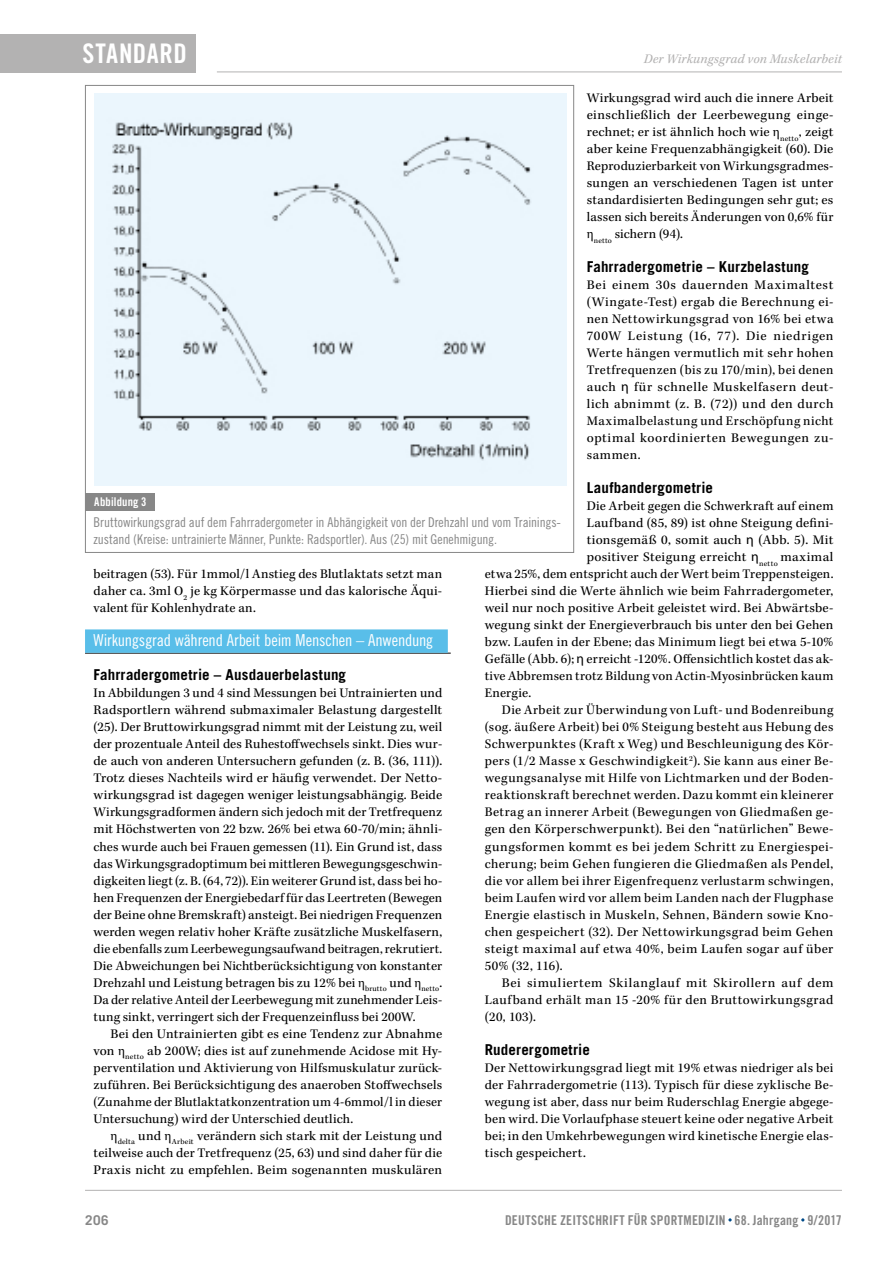
<style>
.page{position:relative;width:893px;height:1263px;background:#fff}
.page>*{position:absolute;margin:0;border:0;box-sizing:border-box;transform-origin:0 0}
.t1{font:27px "Trade Gothic LT Std Bd Cn 20";letter-spacing:.04em;color:#fff}
.t2{font:16.5px "Trade Gothic LT Std Cn 18";letter-spacing:-.01em;color:#fff}
.t3{font:700 15px "Trade Gothic LT Std";letter-spacing:.01em;color:#000}
.t4{font:13.5px/17px "Kepler Std";letter-spacing:.025em;color:#000;text-align:justify}
.t5{font:13.5px/17px "Trade Gothic LT Std Cn 18";letter-spacing:-.005em;color:#878787}
.t6{font:13.5px "Trade Gothic LT Std Bd Cn 20";letter-spacing:.015em;color:#878787}
.t7{font:13.5px "Kepler Std";letter-spacing:.045em;color:#000}
.t8{font:italic 13.5px "Kepler Std";letter-spacing:.015em;color:#b3b2b2}
.t9{font:700 13.5px "Trade Gothic LT Std";color:#878787}
.t10{font:12px "Trade Gothic LT Std Bd Cn 20";letter-spacing:.015em;color:#fff}
.s1{font-family:"Minion Pro"}
.s2{font-family:"Myriad Pro"}
</style>
<div class="page">
<div style="left:0;top:34px;width:196px;height:38px;background:#b3b2b2"></div>
<hr style="left:217px;top:72px;width:625px;height:1px;background:#b3b2b2">
<hr style="left:85px;top:1190px;width:757px;height:1px;background:#b3b2b2">
<hr style="left:85px;top:653px;width:366px;height:1px;background:#000">
<div style="left:85px;top:629px;width:363px;height:24px;background:#59bee9"></div>
<div style="left:86px;top:493px;width:69px;height:17px;background:#878787"></div>
<img style="left:94px;top:94px;width:472px;height:392px">
<h1 class="t1" style="left:83px;top:37px;width:91px">Standard</h1>
<p class="t8" style="left:644px;top:51px;width:200px">Der Wirkungsgrad von Muskelarbeit</p>
<p class="t4" style="left:587px;top:90px;width:248px">Wirkungsgrad wird auch die innere Arbeit einschließlich der Leerbewegung einge&shy;rechnet; er ist ähnlich hoch wie <span class="s1">η</span><sub>netto</sub>, zeigt aber keine Frequenzabhängigkeit (60). Die Reproduzierbarkeit von Wirkungsgradmes&shy;sungen an verschiedenen Tagen ist unter standardisierten Bedingungen sehr gut; es lassen sich bereits Änderungen von 0,6% für <span class="s1">η</span><sub>netto</sub> sichern (94).</p>
<p class="t3" style="left:587px;top:258px;width:223px">Fahrradergometrie – Kurzbelastung</p>
<p class="t4" style="left:587px;top:277px;width:248px">Bei einem 30s dauernden Maximaltest (Wingate-Test) ergab die Berechnung ei&shy;nen Nettowirkungsgrad von 16% bei etwa 700W Leistung (16, 77). Die niedrigen Werte hängen vermutlich mit sehr hohen Tretfrequenzen (bis zu 170/min), bei denen auch <span class="s2">η</span> für schnelle Muskelfasern deut&shy;lich abnimmt (z. B. (72)) und den durch Maximalbelastung und Erschöpfung nicht optimal koordinierten Bewegungen zu&shy;sammen.</p>
<p class="t3" style="left:587px;top:479px;width:128px">Laufbandergometrie</p>
<p class="t4" style="left:587px;top:498px;width:248px">Die Arbeit gegen die Schwerkraft auf einem</p>
<p class="t4" style="left:587px;top:515px;width:248px">Laufband (85, 89) ist ohne Steigung defini-</p>
<p class="t4" style="left:587px;top:532px;width:248px">tionsgemäß 0, somit auch <span class="s2">η</span> (Abb. 5). Mit</p>
<p class="t4" style="left:587px;top:549px;width:248px">positiver Steigung erreicht <span class="s2">η</span><sub>netto</sub> maximal</p>
<p class="t4" style="left:485px;top:566px;width:350px">etwa 25%, dem entspricht auch der Wert beim Treppensteigen.</p>
<p class="t4" style="left:485px;top:583px;width:350px">Hierbei sind die Werte ähnlich wie beim Fahrradergometer,</p>
<p class="t4" style="left:485px;top:600px;width:350px">weil nur noch positive Arbeit geleistet wird. Bei Abwärtsbe-</p>
<p class="t4" style="left:485px;top:617px;width:350px">wegung sinkt der Energieverbrauch bis unter den bei Gehen</p>
<p class="t4" style="left:485px;top:634px;width:350px">bzw. Laufen in der Ebene; das Minimum liegt bei etwa 5-10%</p>
<p class="t4" style="left:485px;top:651px;width:350px">Gefälle (Abb. 6); <span class="s2">η</span> erreicht -120%. Offensichtlich kostet das ak-</p>
<p class="t4" style="left:485px;top:668px;width:350px">tive Abbremsen trotz Bildung von Actin-Myosinbrücken kaum</p>
<p class="t4" style="left:485px;top:685px;width:48px">Energie.</p>
<p class="t4" style="left:502px;top:702px;width:333px">Die Arbeit zur Überwindung von Luft- und Bodenreibung</p>
<p class="t4" style="left:485px;top:719px;width:350px">(sog. äußere Arbeit) bei 0% Steigung besteht aus Hebung des</p>
<p class="t4" style="left:485px;top:736px;width:350px">Schwerpunktes (Kraft x Weg) und Beschleunigung des Kör-</p>
<p class="t4" style="left:485px;top:753px;width:350px">pers (1/2 Masse x Geschwindigkeit<sup>2</sup>). Sie kann aus einer Be-</p>
<p class="t4" style="left:485px;top:770px;width:350px">wegungsanalyse mit Hilfe von Lichtmarken und der Boden-</p>
<p class="t4" style="left:485px;top:787px;width:350px">reaktionskraft berechnet werden. Dazu kommt ein kleinerer</p>
<p class="t4" style="left:485px;top:804px;width:350px">Betrag an innerer Arbeit (Bewegungen von Gliedmaßen ge-</p>
<p class="t4" style="left:485px;top:821px;width:350px">gen den Körperschwerpunkt). Bei den “natürlichen” Bewe-</p>
<p class="t4" style="left:485px;top:838px;width:350px">gungsformen kommt es bei jedem Schritt zu Energiespei-</p>
<p class="t4" style="left:485px;top:855px;width:350px">cherung; beim Gehen fungieren die Gliedmaßen als Pendel,</p>
<p class="t4" style="left:485px;top:872px;width:350px">die vor allem bei ihrer Eigenfrequenz verlustarm schwingen,</p>
<p class="t4" style="left:485px;top:889px;width:350px">beim Laufen wird vor allem beim Landen nach der Flugphase</p>
<p class="t4" style="left:485px;top:906px;width:350px">Energie elastisch in Muskeln, Sehnen, Bändern sowie Kno-</p>
<p class="t4" style="left:485px;top:923px;width:350px">chen gespeichert (32). Der Nettowirkungsgrad beim Gehen</p>
<p class="t4" style="left:485px;top:940px;width:350px">steigt maximal auf etwa 40%, beim Laufen sogar auf über</p>
<p class="t4" style="left:485px;top:957px;width:79px">50% (32, 116).</p>
<p class="t7" style="left:502px;top:975px;width:333px">Bei simuliertem Skilanglauf mit Skirollern auf dem</p>
<p class="t4" style="left:485px;top:991px;width:350px">Laufband erhält man 15 -20% für den Bruttowirkungsgrad</p>
<p class="t4" style="left:485px;top:1008px;width:53px">(20, 103).</p>
<p class="t3" style="left:485px;top:1040px;width:107px">Ruderergometrie</p>
<p class="t4" style="left:485px;top:1059px;width:350px">Der Nettowirkungsgrad liegt mit 19% etwas niedriger als bei der Fahrradergometrie (113). Typisch für diese zyklische Be&shy;wegung ist aber, dass nur beim Ruderschlag Energie abgege&shy;ben wird. Die Vorlaufphase steuert keine oder negative Arbeit bei; in den Umkehrbewegungen wird kinetische Energie elas&shy;tisch gespeichert.</p>
<p class="t10" style="left:94px;top:494px;width:54px">Abbildung 3</p>
<p class="t5" style="left:94px;top:514px;width:469px">Bruttowirkungsgrad auf dem Fahrradergometer in Abhängigkeit von der Drehzahl und vom Trainings&shy;zustand (Kreise: untrainierte Männer, Punkte: Radsportler). Aus (25) mit Genehmigung.</p>
<p class="t4" style="left:94px;top:566px;width:350px">beitragen (53). Für 1mmol/l Anstieg des Blutlaktats setzt man daher ca. 3ml O<sub>2</sub> je kg Körpermasse und das kalorische Äqui&shy;valent für Kohlenhydrate an.</p>
<p class="t2" style="left:94px;top:631px;width:341px">Wirkungsgrad während Arbeit beim Menschen – Anwendung</p>
<p class="t3" style="left:94px;top:666px;width:254px">Fahrradergometrie – Ausdauerbelastung</p>
<p class="t4" style="left:94px;top:685px;width:350px">In Abbildungen 3 und 4 sind Messungen bei Untrainierten und Radsportlern während submaximaler Belastung dargestellt (25). Der Bruttowirkungsgrad nimmt mit der Leistung zu, weil der prozentuale Anteil des Ruhestoffwechsels sinkt. Dies wur&shy;de auch von anderen Untersuchern gefunden (z. B. (36, 111)).<br>Trotz dieses Nachteils wird er häufig verwendet. Der Netto&shy;wirkungsgrad ist dagegen weniger leistungsabhängig. Beide Wirkungsgradformen ändern sich jedoch mit der Tretfrequenz mit Höchstwerten von 22 bzw. 26% bei etwa 60-70/min; ähnli&shy;ches wurde auch bei Frauen gemessen (11). Ein Grund ist, dass das Wirkungsgradoptimum bei mittleren Bewegungsgeschwin&shy;digkeiten liegt (z. B. (64, 72)). Ein weiterer Grund ist, dass bei ho&shy;hen Frequenzen der Energiebedarf für das Leertreten (Bewegen der Beine ohne Bremskraft) ansteigt. Bei niedrigen Frequenzen werden wegen relativ hoher Kräfte zusätzliche Muskelfasern, die ebenfalls zum Leerbewegungsaufwand beitragen, rekrutiert.<br>Die Abweichungen bei Nichtberücksichtigung von konstanter Drehzahl und Leistung betragen bis zu 12% bei <span class="s1">η</span><sub>brutto</sub> und <span class="s1">η</span><sub>netto</sub>.<br>Da der relative Anteil der Leerbewegung mit zunehmender Leis&shy;tung sinkt, verringert sich der Frequenzeinfluss bei 200W.</p>
<p class="t4" style="left:94px;top:1025px;width:350px;text-indent:17px">Bei den Untrainierten gibt es eine Tendenz zur Abnahme von <span class="s1">η</span><sub>netto</sub> ab 200W; dies ist auf zunehmende Acidose mit Hy&shy;perventilation und Aktivierung von Hilfsmuskulatur zurück&shy;zuführen. Bei Berücksichtigung des anaeroben Stoffwechsels (Zunahme der Blutlaktatkonzentration um 4-6mmol/l in dieser Untersuchung) wird der Unterschied deutlich.</p>
<p class="t4" style="left:94px;top:1127px;width:350px;text-indent:17px"><span class="s1">η</span><sub>delta</sub> und <span class="s1">η</span><sub>Arbeit</sub> verändern sich stark mit der Leistung und teilweise auch der Tretfrequenz (25, 63) und sind daher für die Praxis nicht zu empfehlen. Beim sogenannten muskulären</p>
<p class="t9" style="left:85px;top:1211px;width:25px">206</p>
<p class="t6" style="left:505px;top:1212px;width:338px">DEUTSCHE ZEITSCHRIFT FÜR SPORTMEDIZIN 68. Jahrgang 9/2017</p>
</div>
